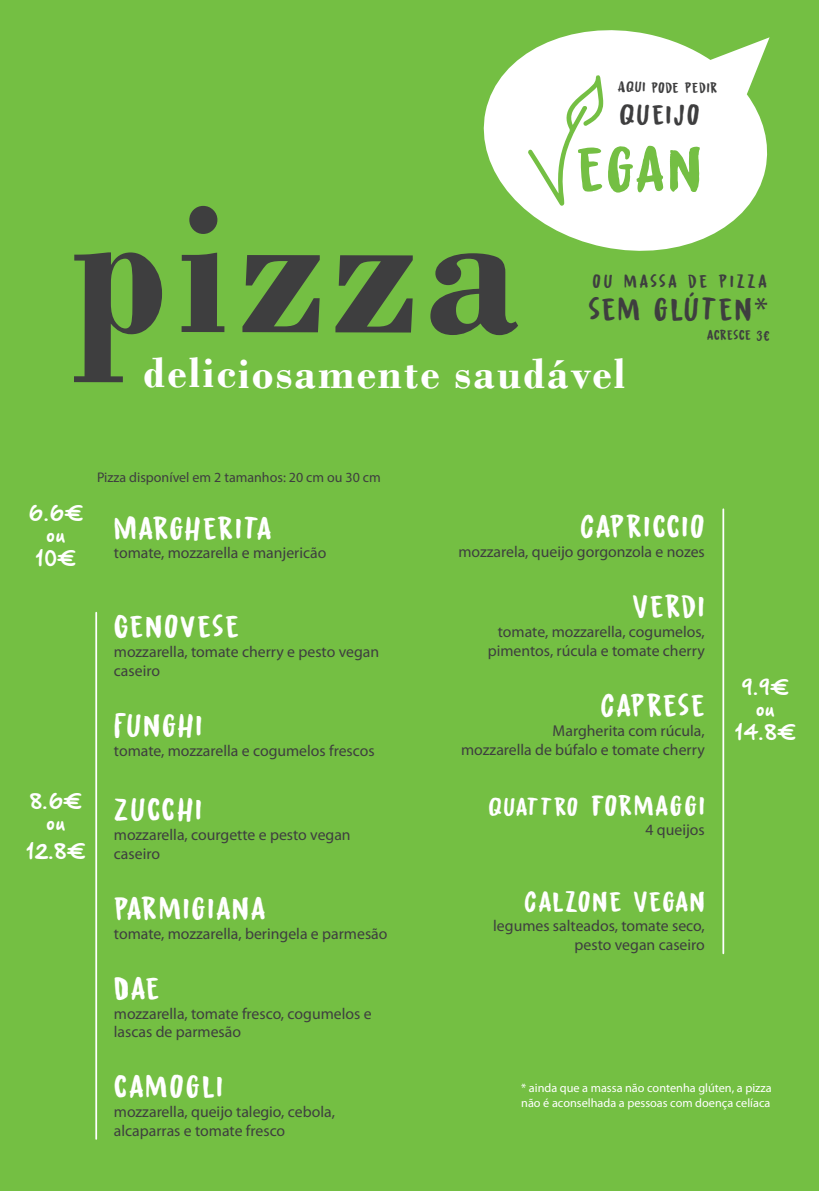
<style>
.page{position:relative;width:819px;height:1191px;background:#74bf43}
.page>*{position:absolute;margin:0;border:0;box-sizing:border-box;transform-origin:0 0}
.t1{font:700 196.17px "Bodoni";letter-spacing:.045em;color:#3e3e3f}
.t2{font:67.02px "Awesome Sauce DEMO";color:#74bf43}
.t3{font:700 44.45px "Bodoni";letter-spacing:.045em;color:#fff}
.t4{font:33.77px "Myriad Pro";color:#3e3e3f}
.t5{font:33.25px "Awesome Sauce DEMO";color:#fff}
.t6{font:29.75px "Awesome Sauce DEMO";color:#fff}
.t7{font:29.75px "Awesome Sauce DEMO";color:#3e3e3f}
.t8{font:26.25px "Awesome Sauce DEMO";color:#fff}
.t9{font:17.5px/21px "Hand Of Sean Demo";letter-spacing:.035em;color:#fff;text-align:center}
.t10{font:15.75px/18.9px "Myriad Pro";color:#3e3e3f}
.t11{font:italic 14px "Myriad Pro";color:#3e3e3f}
.t12{font:12.25px/14.7px "Myriad Pro";color:#fff}
</style>
<div class="page">
<hr style="left:95px;top:612px;width:2px;height:527px;background:#fff">
<svg style="left:483px;top:30px;width:287px;height:221px;fill:#fff"></svg>
<hr style="left:722px;top:509px;width:2px;height:444px;background:#fff">
<div style="left:527px;top:75px;width:189px;height:131px;background:#fff"></div>
<h3 class="t7" style="left:619px;top:98px;width:82px">❑◆ □</h3>
<h2 class="t2" style="left:667px;top:132px;width:35px">■</h2>
<h1 class="t1" style="left:71px;top:152px;width:452px">pizza</h1>
<h3 class="t4" style="left:588px;top:289px;width:181px">▲ ●▼■*</h3>
<h3 class="t3" style="left:143px;top:347px;width:484px">deliciosamente saudável</h3>
<p class="t9" style="left:29px;top:504px;width:56px">6.6€ ou</p>
<p class="t9" style="left:36px;top:550px;width:42px">10€</p>
<p class="t11" style="left:97px;top:468px;width:285px">Pizza disponível em 2 tamanhos: 20 cm ou 30 cm</p>
<p class="t10" style="left:114px;top:543px;width:214px">tomate, mozzarella e manjericão</p>
<h3 class="t5" style="left:145px;top:608px;width:80px">■□❖ ▲</h3>
<p class="t10" style="left:114px;top:642px;width:267px">mozzarella, tomate cherry e pesto vegan caseiro</p>
<p class="t9" style="left:30px;top:792px;width:54px">8.6€ ou</p>
<p class="t9" style="left:26px;top:843px;width:61px">12.8€</p>
<p class="t10" style="left:114px;top:741px;width:262px">tomate, mozzarella e cogumelos frescos</p>
<p class="t10" style="left:114px;top:825px;width:238px">mozzarella, courgette e pesto vegan caseiro</p>
<h3 class="t5" style="left:232px;top:889px;width:18px">■</h3>
<p class="t10" style="left:114px;top:923px;width:275px">tomate, mozzarella, beringela e parmesão</p>
<p class="t10" style="left:114px;top:1003px;width:259px">mozzarella, tomate fresco, cogumelos e lascas de parmesão</p>
<p class="t10" style="left:114px;top:1102px;width:222px">mozzarella, queijo talegio, cebola, alcaparras e tomate fresco</p>
<p class="t10" style="left:458px;top:542px;width:248px">mozzarela, queijo gorgonzola e nozes</p>
<p class="t10" style="left:488px;top:622px;width:218px;text-align:right">tomate, mozzarella, cogumelos, pimentos, rúcula e tomate cherry</p>
<p class="t10" style="left:461px;top:721px;width:245px;text-align:right">Margherita com rúcula,<br>mozzarella de búfalo e tomate cherry</p>
<h3 class="t8" style="left:488px;top:792px;width:131px">❑◆▼▼□ □</h3>
<p class="t10" style="left:645px;top:819px;width:61px">4 queijos</p>
<h3 class="t6" style="left:552px;top:885px;width:57px">● □■</h3>
<h3 class="t6" style="left:689px;top:885px;width:17px">■</h3>
<p class="t10" style="left:493px;top:916px;width:213px;text-align:right">legumes salteados, tomate seco, pesto vegan caseiro</p>
<p class="t9" style="left:741px;top:678px;width:49px">9.9€ ou</p>
<p class="t9" style="left:734px;top:723px;width:63px">14.8€</p>
<p class="t12" style="left:521px;top:1080px;width:252px">* ainda que a massa não contenha glúten, a pizza não é aconselhada a pessoas com doença celíaca</p>
</div>
